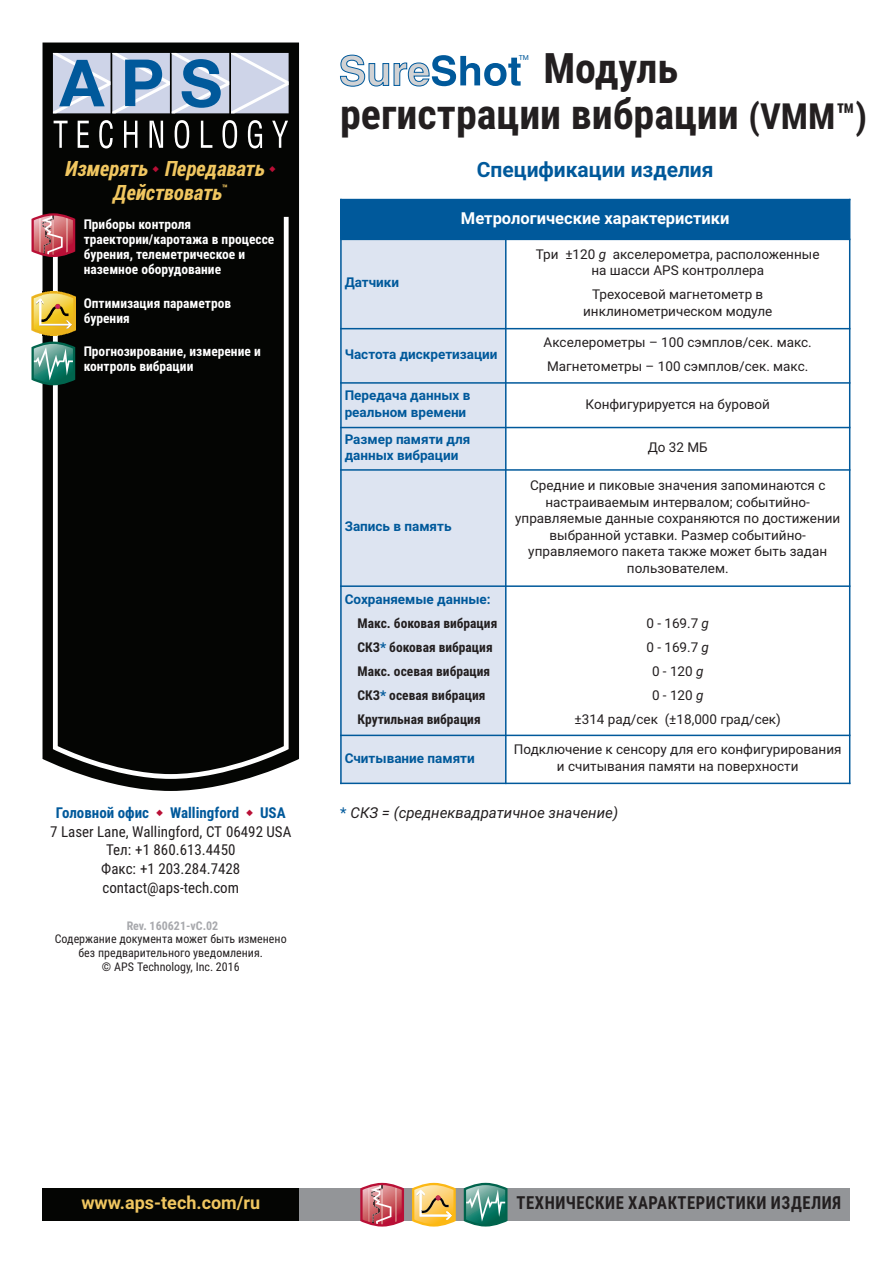
<style>
.page{position:relative;width:893px;height:1263px;background:#fff}
.page>*{position:absolute;margin:0;border:0;box-sizing:border-box;transform-origin:0 0}
.t1{font:700 42px/46.5px "Roboto Condensed";color:#231f20;text-align:center}
.t2{font:italic 700 21.15px "Roboto Condensed";color:#f0c660}
.t3{font:700 21px "Roboto";color:#00599b}
.t4{font:700 18px "Roboto Condensed";letter-spacing:.035em;color:#231f20;scale:.92 1}
.t5{font:700 18px "Roboto";color:#f0c660}
.t6{font:700 16.5px "Roboto";color:#fff}
.t7{font:15px/18.8px "Roboto Condensed";color:#231f20;text-align:center}
.t8{font:italic 15px "Roboto";color:#231f20}
.t9{font:13.5px/16.5px "Roboto";color:#231f20;text-align:center}
.t10{font:700 13.5px/15px "Roboto Condensed";color:#fff}
.t11{font:700 13.5px/16.5px "Roboto";color:#00599b}
.t12{font:700 13.5px/24px "Roboto Condensed";color:#231f20}
.t13{font:12px/14px "Roboto Condensed";color:#231f20;text-align:center}
.t14{font:700 12px "Roboto Condensed";color:#a8a9ad}
.t15{font:6.9px "Roboto";color:#00599b}
.s1{font-weight:700;color:#00599b}
.s2{color:#b90f36}
.s3{font-size:36px}
.s4{font-style:italic}
.s5{color:#00599b}
.s6{font-style:normal;color:#00599b}
</style>
<div class="page">
<svg style="left:43px;top:43px;width:256px;height:748px;background:#131412"></svg>
<div style="left:53px;top:217px;width:236px;height:562px;background:#040503"></div>
<svg style="left:54px;top:121px;width:14px;height:27px"></svg>
<svg style="left:78px;top:121px;width:11px;height:27px"></svg>
<svg style="left:99px;top:120px;width:14px;height:28px"></svg>
<svg style="left:124px;top:121px;width:13px;height:27px"></svg>
<svg style="left:150px;top:121px;width:13px;height:27px"></svg>
<svg style="left:175px;top:120px;width:14px;height:28px"></svg>
<svg style="left:201px;top:121px;width:11px;height:27px"></svg>
<svg style="left:222px;top:120px;width:15px;height:28px"></svg>
<svg style="left:248px;top:120px;width:14px;height:28px"></svg>
<svg style="left:272px;top:121px;width:16px;height:27px"></svg>
<svg style="left:53px;top:53px;width:236px;height:60px;background:#a1b8d4"></svg>
<div style="left:43px;top:1188px;width:807px;height:32px;background:#939598"></div>
<div style="left:43px;top:1188px;width:256px;height:32px;background:#040503"></div>
<svg style="left:340px;top:55px;width:181px;height:32px"></svg>
<svg style="left:32px;top:213px;width:43px;height:44px;background:#c26470"></svg>
<svg style="left:32px;top:342px;width:43px;height:43px;background:#4e9385"></svg>
<img style="left:32px;top:292px;width:43px;height:43px">
<svg style="left:412px;top:1183px;width:44px;height:43px;background:#f1c86f"></svg>
<svg style="left:360px;top:1183px;width:44px;height:43px;background:#ce6f7b"></svg>
<svg style="left:464px;top:1183px;width:43px;height:43px;background:#589e90"></svg>
<div style="left:340px;top:199px;width:510px;height:40px;background:#00599b"></div>
<div style="left:340px;top:239px;width:166px;height:90px;background:#dde4f1"></div>
<div style="left:340px;top:329px;width:166px;height:54px;background:#dde4f1"></div>
<div style="left:340px;top:383px;width:166px;height:44px;background:#dde4f1"></div>
<div style="left:340px;top:427px;width:166px;height:43px;background:#dde4f1"></div>
<div style="left:340px;top:470px;width:166px;height:116px;background:#dde4f1"></div>
<div style="left:340px;top:586px;width:166px;height:149px;background:#dde4f1"></div>
<div style="left:340px;top:735px;width:166px;height:49px;background:#dde4f1"></div>
<hr style="left:340px;top:199px;width:2px;height:585px;background:#00599b">
<hr style="left:505px;top:239px;width:2px;height:545px;background:#00599b">
<hr style="left:849px;top:199px;width:1px;height:585px;background:#00599b">
<hr style="left:340px;top:239px;width:510px;height:1px;background:#00599b">
<hr style="left:340px;top:328px;width:510px;height:1px;background:#00599b">
<hr style="left:340px;top:382px;width:510px;height:2px;background:#00599b">
<hr style="left:340px;top:427px;width:510px;height:1px;background:#00599b">
<hr style="left:340px;top:469px;width:510px;height:2px;background:#00599b">
<hr style="left:340px;top:585px;width:510px;height:2px;background:#00599b">
<hr style="left:340px;top:735px;width:510px;height:1px;background:#00599b">
<hr style="left:340px;top:783px;width:510px;height:1px;background:#00599b">
<svg style="left:269px;top:166px;width:6px;height:6px"></svg>
<h2 class="t2" style="left:65px;top:153px;width:201px">Измерять <sup>◆</sup> Передавать</h2>
<h2 class="t2" style="left:113px;top:177px;width:116px">Действовать<sup>™</sup></h2>
<p class="t10" style="left:84px;top:217px;width:192px">Приборы контроля траектории/каротажа в процессе бурения, телеметрическое и наземное оборудование</p>
<p class="t10" style="left:84px;top:296px;width:149px">Оптимизация параметров бурения</p>
<p class="t10" style="left:84px;top:344px;width:179px">Прогнозирование, измерение и контроль вибрации</p>
<p class="t7" style="left:50px;top:803px;width:243px"><span class="s1">Головной офис</span> <span class="s2">◆</span> <span class="s1">Wallingford</span> <span class="s2">◆</span> <span class="s1">USA<br></span>7 Laser Lane, Wallingford, CT 06492 USA<br>Тел: +1 860.613.4450<br>Факс: +1 203.284.7428 contact@aps-tech.com</p>
<p class="t14" style="left:127px;top:918px;width:93px">Rev. 160621-vC.02</p>
<p class="t13" style="left:55px;top:932px;width:233px">Содержание документа может быть изменено без предварительного уведомления.<br>© APS Technology, Inc. 2016</p>
<h1 class="t1" style="left:340px;top:45px;width:528px">Модуль<br>регистрации вибрации <span class="s3">(VMM™)</span></h1>
<p class="t15" style="left:519px;top:54px;width:12px">TM</p>
<h3 class="t3" style="left:477px;top:157px;width:238px">Спецификации изделия</h3>
<p class="t11" style="left:345px;top:274px;width:56px">Датчики</p>
<p class="t6" style="left:461px;top:208px;width:270px">Метрологические характеристики</p>
<p class="t9" style="left:536px;top:246px;width:285px">Три ±120 <span class="s4">g</span> акселерометра, расположенные на шасси APS контроллера</p>
<p class="t9" style="left:583px;top:286px;width:191px">Трехосевой магнетометр в инклинометрическом модуле</p>
<p class="t11" style="left:345px;top:346px;width:154px">Частота дискретизации</p>
<p class="t9" style="left:544px;top:330px;width:270px;line-height:24px;text-align:left">Акселерометры – 100 сэмплов/сек. макс.<br>Магнетометры – 100 сэмплов/сек. макс.</p>
<p class="t11" style="left:345px;top:387px;width:127px">Передача данных в реальном времени</p>
<p class="t9" style="left:585px;top:396px;width:186px">Конфигурируется на буровой</p>
<p class="t11" style="left:345px;top:431px;width:127px">Размер памяти для данных вибрации</p>
<p class="t9" style="left:648px;top:439px;width:61px">До 32 МБ</p>
<p class="t11" style="left:345px;top:518px;width:108px">Запись в память</p>
<p class="t9" style="left:515px;top:477px;width:327px">Средние и пиковые значения запоминаются с настраиваемым интервалом; событийно&shy;управляемые данные сохраняются по достижении выбранной уставки. Размер событийно&shy;управляемого пакета также может быть задан пользователем.</p>
<p class="t11" style="left:345px;top:591px;width:147px">Сохраняемые данные:</p>
<p class="t12" style="left:357px;top:611px;width:141px">Макс. боковая вибрация скз<span class="s5">*</span> боковая вибрация<br>Макс. осевая вибрация скз<span class="s5">*</span> осевая вибрация крутильная вибрация</p>
<p class="t9" style="left:575px;top:611px;width:208px;line-height:24px">0 - 169.7 <span class="s4">g<br></span>0 - 169.7 <span class="s4">g<br></span>0 - 120 <span class="s4">g<br></span>0 - 120 <span class="s4">g<br></span>±314 рад/сек (±18,000 град/сек)</p>
<p class="t11" style="left:345px;top:750px;width:132px">Считывание памяти</p>
<p class="t9" style="left:514px;top:741px;width:329px">Подключение к сенсору для его конфигурирования и считывания памяти на поверхности</p>
<p class="t8" style="left:340px;top:804px;width:279px"><span class="s6">*</span> СКЗ = (среднеквадратичное значение)</p>
<h3 class="t5" style="left:81px;top:1192px;width:180px">www.aps-tech.com/ru</h3>
<h3 class="t4" style="left:516px;top:1192px;width:354px">Технические хаРакТеРисТики изделия</h3>
</div>
